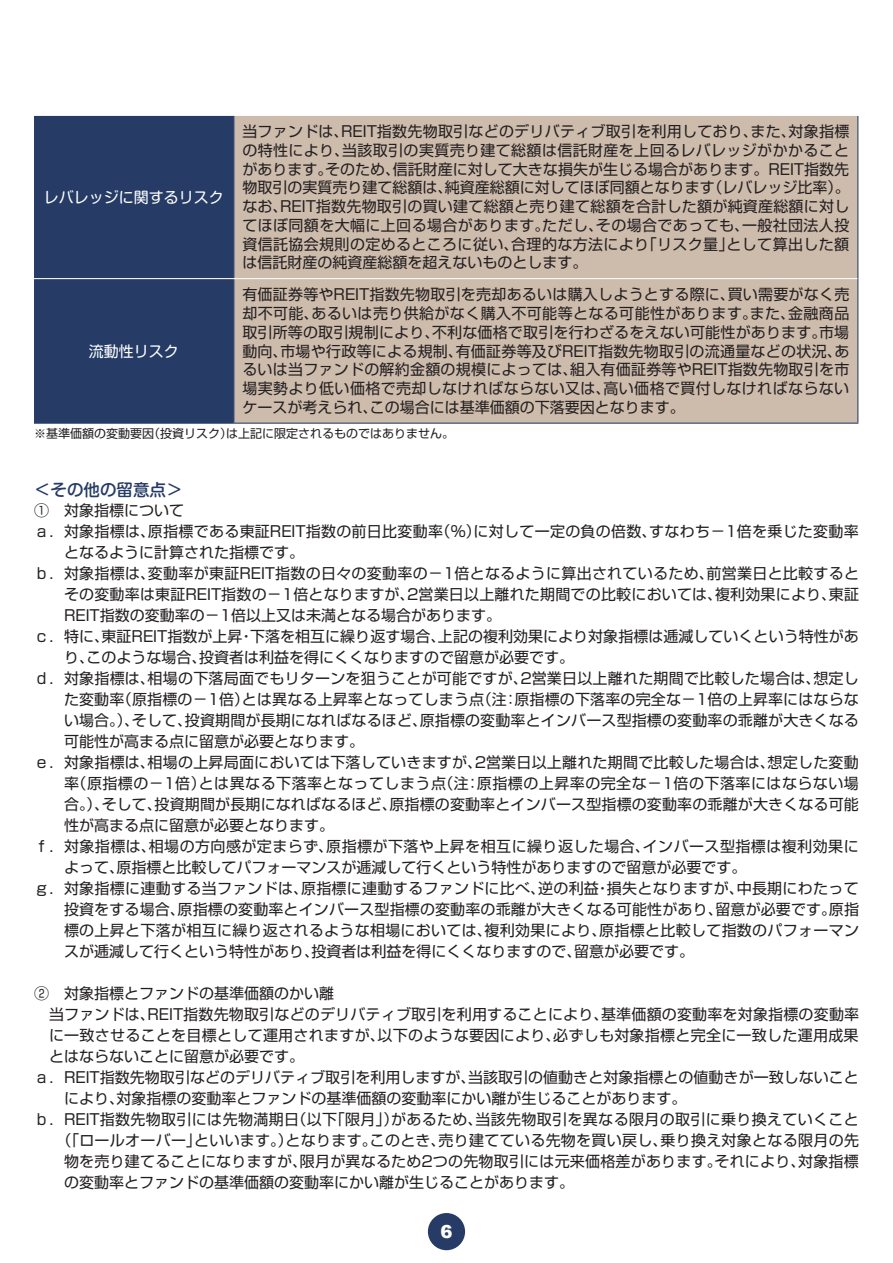
<style>
.page{position:relative;width:893px;height:1263px;background:#fff}
.page>*{position:absolute;margin:0;border:0;box-sizing:border-box;transform-origin:0 0}
.t1{font:900 18px "Arial";color:#fff}
.t2{font:500 16.5px "Shin M Go Pro";color:#263c67}
.t3{font:15px/18.8px "Shin Go Pro";letter-spacing:.01em;color:#231f20;text-align:justify}
.t4{font:15px "Shin Go Pro";letter-spacing:.03em;color:#231f20}
.t5{font:15px "Shin M Go Pro";color:#fff}
.t6{font:12px "Shin Go Pro";color:#231f20}
</style>
<div class="page">
<div style="left:428px;top:1213px;width:37px;height:37px;background:#263c67;border-radius:50%"></div>
<div style="left:34px;top:116px;width:199px;height:307px;background:#263c67"></div>
<div style="left:234px;top:116px;width:623px;height:307px;background:#cdbbac"></div>
<hr style="left:233px;top:116px;width:1px;height:162px;background:#263c67">
<hr style="left:857px;top:116px;width:1px;height:163px;background:#263c67">
<hr style="left:233px;top:279px;width:1px;height:144px;background:#263c67">
<hr style="left:857px;top:279px;width:1px;height:144px;background:#263c67">
<hr style="left:34px;top:423px;width:200px;height:1px;background:#263c67">
<hr style="left:234px;top:423px;width:624px;height:1px;background:#263c67">
<hr style="left:34px;top:278px;width:200px;height:1px;background:#fff">
<hr style="left:234px;top:278px;width:623px;height:1px;background:#fff">
<p class="t5" style="left:44px;top:185px;width:181px">レバレッジに関するリスク</p>
<p class="t3" style="left:242px;top:120px;width:609px">当ファンドは、REIT指数先物取引などのデリバティブ取引を利用しており、また、対象指標の特性により、当該取引の実質売り建て総額は信託財産を上回るレバレッジがかかることがあります。そのため、信託財産に対して大きな損失が生じる場合があります。REIT指数先物取引の実質売り建て総額は、純資産総額に対してほぼ同額となります（レバレッジ比率）。なお、REIT指数先物取引の買い建て総額と売り建て総額を合計した額が純資産総額に対してほぼ同額を大幅に上回る場合があります。ただし、その場合であっても、一般社団法人投資信託協会規則の定めるところに従い、合理的な方法により「リスク量」として算出した額は信託財産の純資産総額を超えないものとします。</p>
<p class="t3" style="left:242px;top:283px;width:608px">有価証券等やREIT指数先物取引を売却あるいは購入しようとする際に、買い需要がなく売却不可能、あるいは売り供給がなく購入不可能等となる可能性があります。また、金融商品取引所等の取引規制により、不利な価格で取引を行わざるをえない可能性があります。市場動向、市場や行政等による規制、有価証券等及びREIT指数先物取引の流通量などの状況、あるいは当ファンドの解約金額の規模によっては、組入有価証券等やREIT指数先物取引を市場実勢より低い価格で売却しなければならない又は、高い価格で買付しなければならないケースが考えられ、この場合には基準価額の下落要因となります。</p>
<p class="t6" style="left:34px;top:424px;width:421px">※基準価額の変動要因（投資リスク）は上記に限定されるものではありません。</p>
<p class="t5" style="left:89px;top:339px;width:91px">流動性リスク</p>
<p class="t2" style="left:34px;top:477px;width:150px">＜その他の留意点＞</p>
<p class="t3" style="left:34px;top:499px;width:151px">①　対象指標について</p>
<p class="t3" style="left:34px;top:520px;width:826px">ａ．対象指標は、原指標である東証REIT指数の前日比変動率（％）に対して一定の負の倍数、すなわち－1倍を乗じた変動率</p>
<p class="t3" style="left:64px;top:541px;width:241px">となるように計算された指標です。</p>
<p class="t3" style="left:34px;top:562px;width:827px">ｂ．対象指標は、変動率が東証REIT指数の日々の変動率の－1倍となるように算出されているため、前営業日と比較すると</p>
<p class="t3" style="left:64px;top:583px;width:797px">その変動率は東証REIT指数の－1倍となりますが、2営業日以上離れた期間での比較においては、複利効果により、東証</p>
<p class="t3" style="left:64px;top:604px;width:439px">REIT指数の変動率の－1倍以上又は未満となる場合があります。</p>
<p class="t3" style="left:34px;top:625px;width:826px">ｃ．特に、東証REIT指数が上昇・下落を相互に繰り返す場合、上記の複利効果により対象指標は逓減していくという特性があ</p>
<p class="t3" style="left:64px;top:646px;width:511px">り、このような場合、投資者は利益を得にくくなりますので留意が必要です。</p>
<p class="t3" style="left:34px;top:667px;width:826px">ｄ．対象指標は、相場の下落局面でもリターンを狙うことが可能ですが、2営業日以上離れた期間で比較した場合は、想定し</p>
<p class="t3" style="left:64px;top:688px;width:796px">た変動率（原指標の－1倍）とは異なる上昇率となってしまう点（注：原指標の下落率の完全な－1倍の上昇率にはならな</p>
<p class="t3" style="left:64px;top:709px;width:796px">い場合。）、そして、投資期間が長期になればなるほど、原指標の変動率とインバース型指標の変動率の乖離が大きくなる</p>
<p class="t3" style="left:64px;top:730px;width:301px">可能性が高まる点に留意が必要となります。</p>
<p class="t3" style="left:34px;top:751px;width:826px">ｅ．対象指標は、相場の上昇局面においては下落していきますが、2営業日以上離れた期間で比較した場合は、想定した変動</p>
<p class="t4" style="left:64px;top:771px;width:796px">率（原指標の－1倍）とは異なる下落率となってしまう点（注：原指標の上昇率の完全な－1倍の下落率にはならない場</p>
<p class="t3" style="left:64px;top:793px;width:796px">合。）、そして、投資期間が長期になればなるほど、原指標の変動率とインバース型指標の変動率の乖離が大きくなる可能</p>
<p class="t3" style="left:64px;top:814px;width:271px">性が高まる点に留意が必要となります。</p>
<p class="t4" style="left:34px;top:834px;width:826px">ｆ．対象指標は、相場の方向感が定まらず、原指標が下落や上昇を相互に繰り返した場合、インバース型指標は複利効果に</p>
<p class="t3" style="left:64px;top:856px;width:684px">よって、原指標と比較してパフォーマンスが逓減して行くという特性がありますので留意が必要です。</p>
<p class="t3" style="left:34px;top:877px;width:826px">ｇ．対象指標に連動する当ファンドは、原指標に連動するファンドに比べ、逆の利益・損失となりますが、中長期にわたって</p>
<p class="t3" style="left:64px;top:898px;width:796px">投資をする場合、原指標の変動率とインバース型指標の変動率の乖離が大きくなる可能性があり、留意が必要です。原指</p>
<p class="t3" style="left:64px;top:919px;width:796px">標の上昇と下落が相互に繰り返されるような相場においては、複利効果により、原指標と比較して指数のパフォーマン</p>
<p class="t3" style="left:64px;top:940px;width:631px">スが逓減して行くという特性があり、投資者は利益を得にくくなりますので、留意が必要です。</p>
<p class="t3" style="left:34px;top:982px;width:301px">②　対象指標とファンドの基準価額のかい離</p>
<p class="t3" style="left:49px;top:1003px;width:812px">当ファンドは、REIT指数先物取引などのデリバティブ取引を利用することにより、基準価額の変動率を対象指標の変動率</p>
<p class="t3" style="left:49px;top:1024px;width:811px">に一致させることを目標として運用されますが、以下のような要因により、必ずしも対象指標と完全に一致した運用成果</p>
<p class="t3" style="left:49px;top:1045px;width:256px">とはならないことに留意が必要です。</p>
<p class="t3" style="left:34px;top:1066px;width:826px">ａ．REIT指数先物取引などのデリバティブ取引を利用しますが、当該取引の値動きと対象指標との値動きが一致しないこと</p>
<p class="t3" style="left:64px;top:1087px;width:624px">により、対象指標の変動率とファンドの基準価額の変動率にかい離が生じることがあります。</p>
<p class="t3" style="left:34px;top:1108px;width:826px">ｂ．REIT指数先物取引には先物満期日（以下「限月」）があるため、当該先物取引を異なる限月の取引に乗り換えていくこと</p>
<p class="t3" style="left:57px;top:1129px;width:804px">（「ロールオーバー」といいます。）となります。このとき、売り建てている先物を買い戻し、乗り換え対象となる限月の先</p>
<p class="t3" style="left:64px;top:1150px;width:796px">物を売り建てることになりますが、限月が異なるため2つの先物取引には元来価格差があります。それにより、対象指標</p>
<p class="t3" style="left:64px;top:1171px;width:511px">の変動率とファンドの基準価額の変動率にかい離が生じることがあります。</p>
<p class="t1" style="left:440px;top:1218px;width:14px">6</p>
</div>
